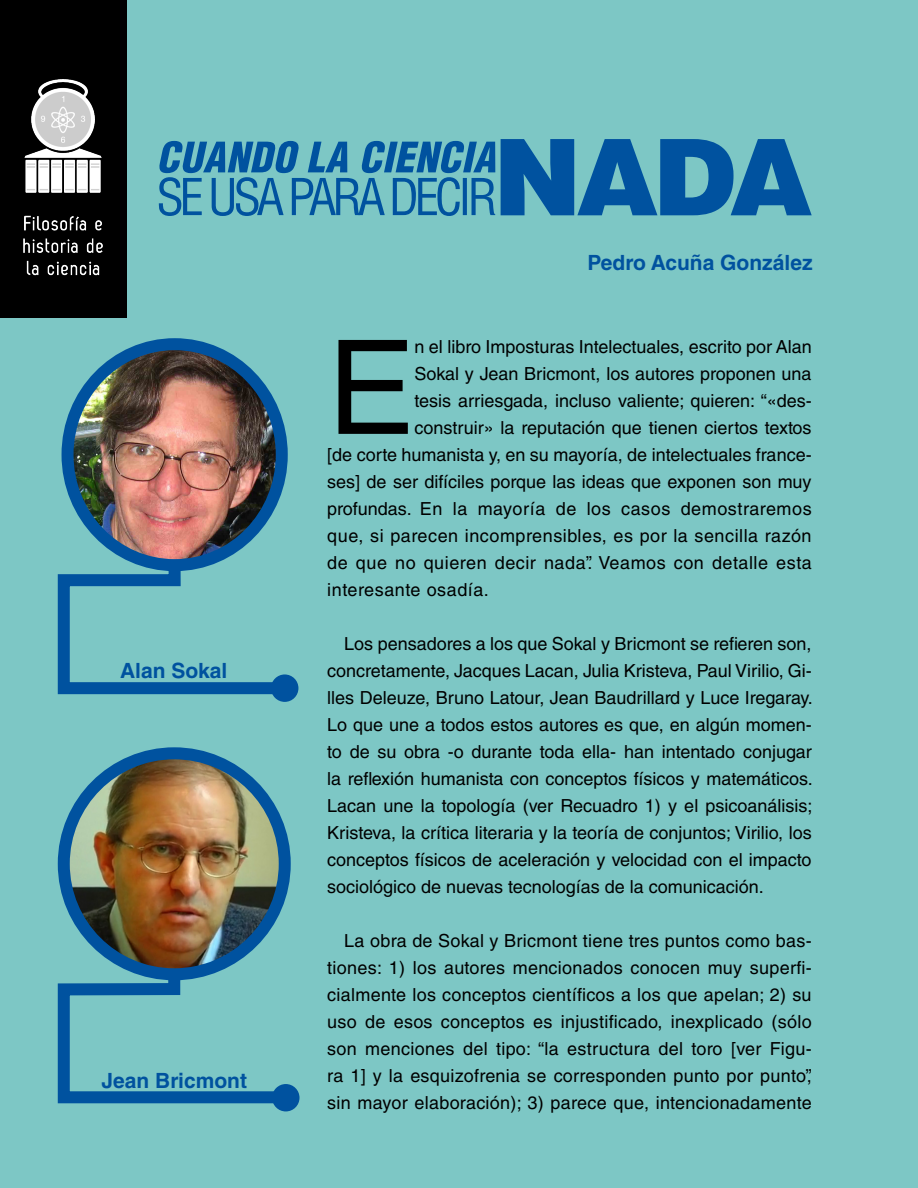
<style>
.page{position:relative;width:918px;height:1188px;background:#7dc7c5}
.page>*{position:absolute;margin:0;border:0;box-sizing:border-box;transform-origin:0 0}
.t1{font:130.8px "Helvetica LT Std";color:#000}
.t2{font:700 21px "Helvetica LT Std";color:#00529f}
.t3{font:18px/27px "Helvetica LT Std";color:#000;text-align:justify}
.t4{font:18px "Helvetica LT Std";letter-spacing:.03em;color:#000}
</style>
<div class="page">
<div style="left:0;top:0;width:126px;height:317px;background:#000"></div>
<img style="left:23px;top:79px;width:80px;height:197px">
<svg style="left:158px;top:141px;width:337px;height:75px"></svg>
<svg style="left:501px;top:139px;width:311px;height:76px"></svg>
<svg style="left:57px;top:565px;width:240px;height:135px"></svg>
<img style="left:68px;top:344px;width:214px;height:221px">
<div style="left:62px;top:338px;width:226px;height:233px;border:12px solid #00529f;border-radius:50%"></div>
<div style="left:271px;top:674px;width:27px;height:28px;background:#00529f;border-radius:50%"></div>
<svg style="left:57px;top:961px;width:240px;height:148px"></svg>
<img style="left:64px;top:753px;width:221px;height:221px;border-radius:110px">
<div style="left:58px;top:747px;width:233px;height:233px;border:12px solid #00529f;border-radius:50%"></div>
<div style="left:272px;top:1084px;width:28px;height:27px;background:#00529f;border-radius:50%"></div>
<p class="t2" style="left:120px;top:658px;width:109px">Alan Sokal</p>
<p class="t2" style="left:101px;top:1067px;width:147px">Jean Bricmont</p>
<p class="t2" style="left:587px;top:250px;width:227px">Pedro Acuña González</p>
<h1 class="t1" style="left:327px;top:312px;width:89px">E</h1>
<p class="t3" style="left:415px;top:333px;width:399px">n el libro Imposturas Intelectuales, escrito por Alan</p>
<p class="t3" style="left:415px;top:360px;width:399px">Sokal y Jean Bricmont, los autores proponen una</p>
<p class="t3" style="left:415px;top:387px;width:399px">tesis arriesgada, incluso valiente; quieren: “«des-</p>
<p class="t3" style="left:415px;top:414px;width:399px">construir» la reputación que tienen ciertos textos</p>
<p class="t3" style="left:327px;top:441px;width:486px">[de corte humanista y, en su mayoría, de intelectuales france-</p>
<p class="t3" style="left:327px;top:468px;width:486px">ses] de ser difíciles porque las ideas que exponen son muy</p>
<p class="t4" style="left:327px;top:498px;width:486px">profundas. En la mayoría de los casos demostraremos</p>
<p class="t4" style="left:327px;top:525px;width:486px">que, si parecen incomprensibles, es por la sencilla razón</p>
<p class="t4" style="left:327px;top:552px;width:486px">de que no quieren decir nada”. Veamos con detalle esta</p>
<p class="t4" style="left:327px;top:579px;width:163px">interesante osadía.</p>
<p class="t3" style="left:327px;top:630px;width:487px;text-indent:17px">Los pensadores a los que Sokal y Bricmont se refieren son, concretamente, Jacques Lacan, Julia Kristeva, Paul Virilio, Gi&shy;lles Deleuze, Bruno Latour, Jean Baudrillard y Luce Iregaray.<br>Lo que une a todos estos autores es que, en algún momen&shy;to de su obra -o durante toda ella- han intentado conjugar la reflexión humanista con conceptos físicos y matemáticos.<br>Lacan une la topología (ver Recuadro 1) y el psicoanálisis; Kristeva, la crítica literaria y la teoría de conjuntos; Virilio, los conceptos físicos de aceleración y velocidad con el impacto sociológico de nuevas tecnologías de la comunicación.</p>
<p class="t3" style="left:327px;top:927px;width:486px;text-indent:17px">La obra de Sokal y Bricmont tiene tres puntos como bas&shy;tiones: 1) los autores mencionados conocen muy superfi&shy;cialmente los conceptos científicos a los que apelan; 2) su uso de esos conceptos es injustificado, inexplicado (sólo son menciones del tipo: “la estructura del toro [ver Figu&shy;ra 1] y la esquizofrenia se corresponden punto por punto”, sin mayor elaboración); 3) parece que, intencionadamente</p>
</div>
